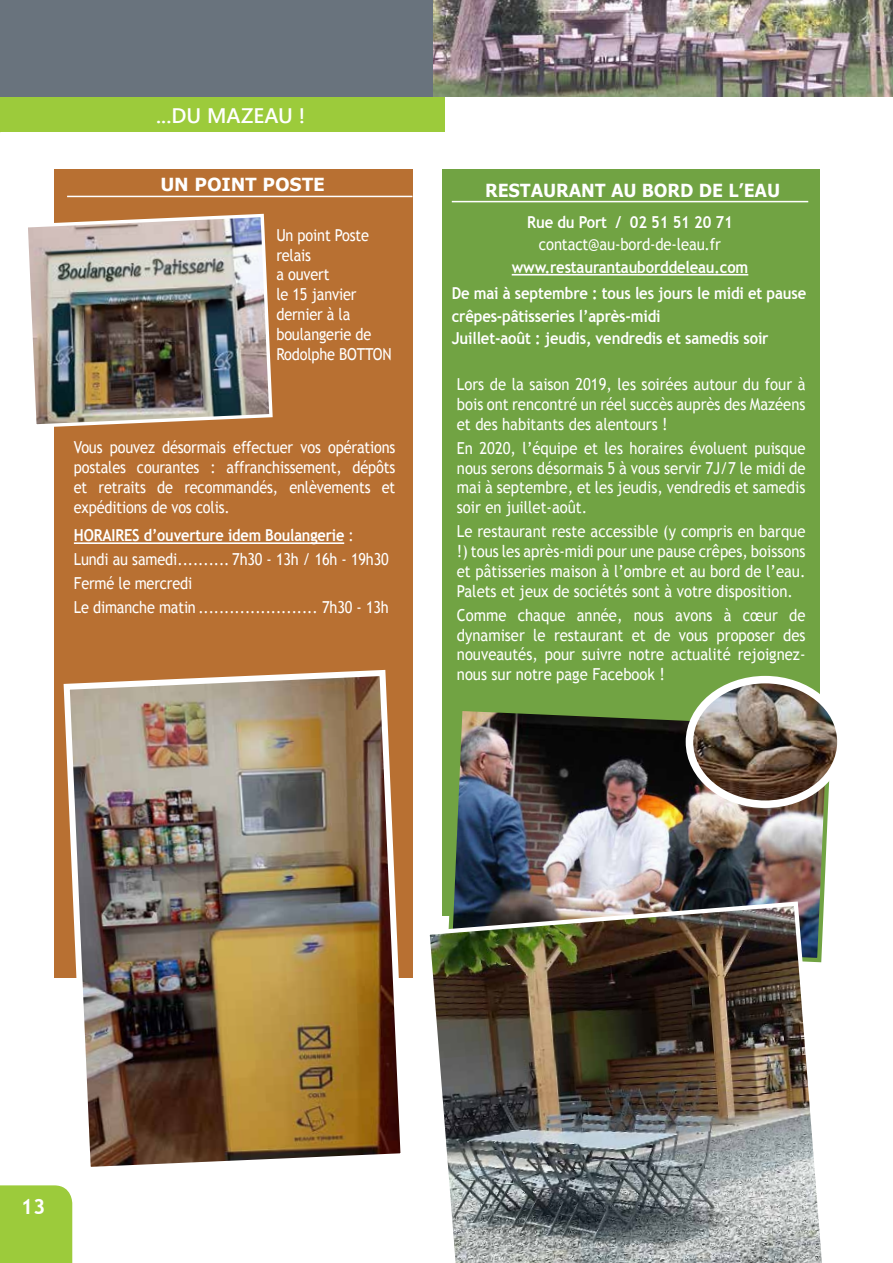
<style>
.page{position:relative;width:893px;height:1263px;background:#fff}
.page>*{position:absolute;margin:0;border:0;box-sizing:border-box;transform-origin:0 0}
.t1{font:600 21px "Segoe UI";color:#fff}
.t2{font:700 21px "Trebuchet MS";color:#fff}
.t3{font:700 18px "Verdana";letter-spacing:-.01em;color:#fff;scale:.9 1}
.t4{font:700 18px "Verdana";letter-spacing:-.01em;color:#fff;scale:.96 1}
.t5{font:16.5px/19.8px "Trebuchet MS";color:#fff;text-align:justify;scale:.9 1}
.t6{font:16.5px/19.8px "Trebuchet MS";color:#fff;scale:.88 1}
.t7{font:700 16.5px/26.7px "Trebuchet MS";letter-spacing:-.01em;color:#fff;text-align:center;scale:.9 1}
.t8{font:700 16.5px "Trebuchet MS";letter-spacing:-.01em;color:#fff;scale:.88 1}
.s1{font-weight:700}
</style>
<div class="page">
<div style="left:0;top:94px;width:444px;height:38px;background:#9ccb3b"></div>
<div style="left:54px;top:169px;width:358px;height:809px;background:#b87032"></div>
<div style="left:0;top:0;width:893px;height:96px;background:#69737d"></div>
<img style="left:434px;top:0;width:459px;height:96px">
<hr style="left:67px;top:196px;width:345px;height:1px;background:#fff">
<div style="left:0;top:1185px;width:72px;height:78px;background:#9ccb3b"></div>
<hr style="left:74px;top:542px;width:270px;height:2px;background:#fff">
<img style="left:28px;top:213px;width:245px;height:214px">
<img style="left:63px;top:669px;width:338px;height:498px">
<div style="left:443px;top:169px;width:377px;height:746px;background:#71a343"></div>
<hr style="left:452px;top:201px;width:356px;height:1px;background:#fff">
<hr style="left:512px;top:274px;width:236px;height:1px;background:#fff">
<img style="left:454px;top:711px;width:375px;height:188px">
<img style="left:429px;top:899px;width:395px;height:364px">
<img style="left:689px;top:680px;width:147px;height:124px">
<div style="left:686px;top:676px;width:159px;height:132px;border:8px solid #fff;border-radius:50%"></div>
<p class="t1" style="left:156px;top:101px;width:150px">...DU MAZEAU !</p>
<p class="t4" style="left:160px;top:172px;width:173px">UN POINT POSTE</p>
<p class="t6" style="left:276px;top:225px;width:130px">Un point Poste relais<br>a ouvert<br>le 15 janvier dernier à la boulangerie de<br>Rodolphe Botton</p>
<p class="t6" style="left:74px;top:438px;width:367px;text-align:justify">Vous pouvez désormais effectuer vos opérations postales courantes : affranchissement, dépôts et retraits de recommandés, enlèvements et expéditions de vos colis.</p>
<p class="t8" style="left:74px;top:525px;width:32px">Horair</p>
<p class="t6" style="left:74px;top:523px;width:359px;line-height:24px;text-indent:50px"><span class="s1">es d’ouverture idem Boulangerie</span> :<br>Lundi au samedi.......... 7h30 - 13h / 16h - 19h30<br>Fermé le mercredi<br>Le dimanche matin ....................... 7h30 - 13h</p>
<p class="t3" style="left:485px;top:177px;width:329px">RESTAURANT AU BORD DE L’EAU</p>
<p class="t7" style="left:527px;top:208px;width:230px">Rue du Port / 02 51 51 20 71</p>
<p class="t5" style="left:539px;top:235px;width:204px">contact@au-bord-de-leau.fr</p>
<p class="t7" style="left:452px;top:253px;width:395px">www.restaurantauborddeleau.com<br>De mai à septembre : tous les jours le midi et pause</p>
<p class="t7" style="left:452px;top:305px;width:354px;line-height:22.5px;text-align:left">crêpes-pâtisseries l’après-midi<br>Juillet-août : jeudis, vendredis et samedis soir</p>
<p class="t5" style="left:457px;top:375px;width:389px">Lors de la saison 2019, les soirées autour du four à bois ont rencontré un réel succès auprès des Mazéens et des habitants des alentours !</p>
<p class="t5" style="left:457px;top:438px;width:389px">En 2020, l’équipe et les horaires évoluent puisque nous serons désormais 5 à vous servir 7J/7 le midi de mai à septembre, et les jeudis, vendredis et samedis soir en juillet-août.</p>
<p class="t5" style="left:457px;top:522px;width:389px">Le restaurant reste accessible (y compris en barque !) tous les après-midi pour une pause crêpes, boissons et pâtisseries maison à l’ombre et au bord de l’eau.<br>Palets et jeux de sociétés sont à votre disposition.</p>
<p class="t5" style="left:457px;top:605px;width:389px">Comme chaque année, nous avons à cœur de dynamiser le restaurant et de vous proposer des nouveautés, pour suivre notre actualité rejoignez&shy;nous sur notre page Facebook !</p>
<p class="t2" style="left:21px;top:1193px;width:26px">13</p>
</div>
